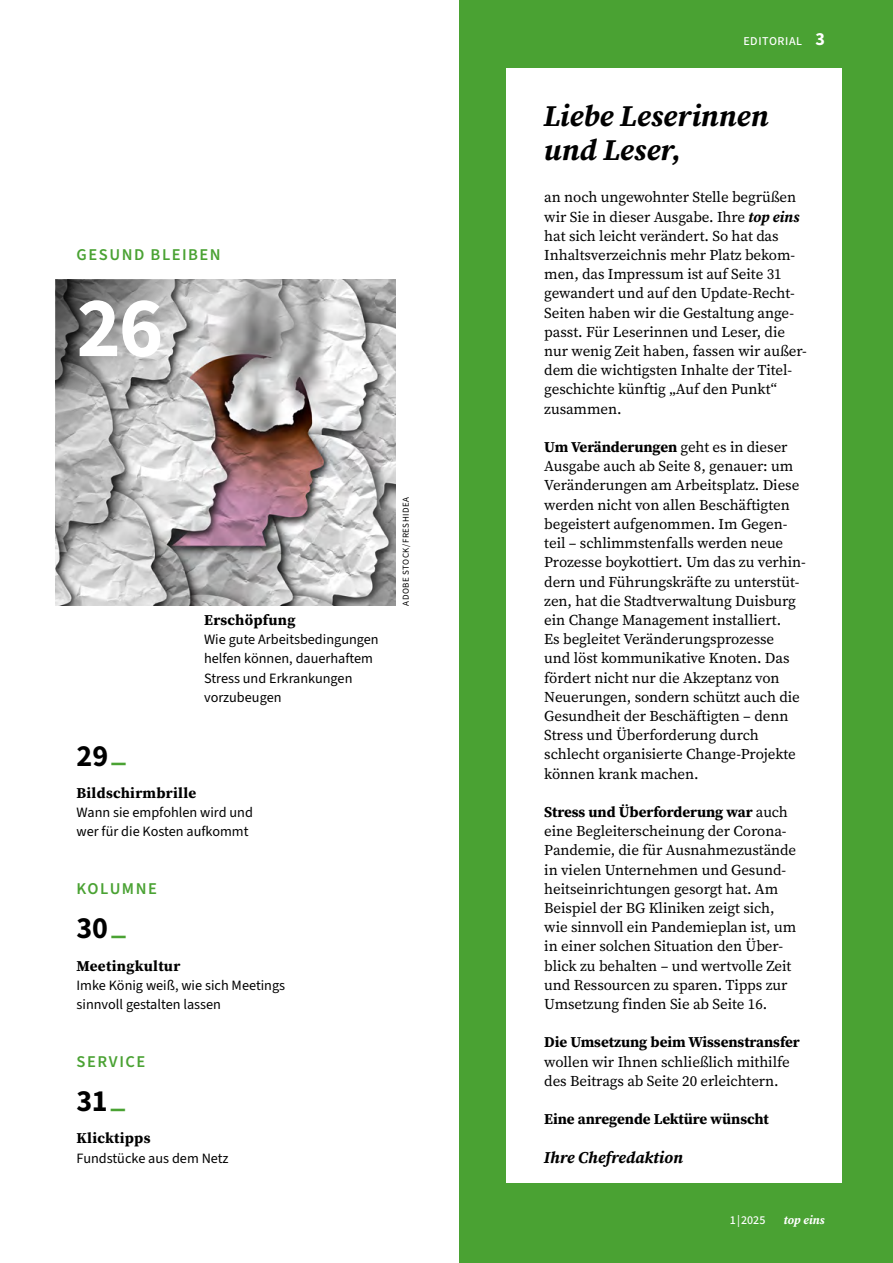
<style>
.page{position:relative;width:893px;height:1263px;background:#fff}
.page>*{position:absolute;margin:0;border:0;box-sizing:border-box;transform-origin:0 0}
.t1{font:700 84px "Source Sans 3";color:#fff}
.t2{font:italic 700 30px/34.5px "Source Serif 4";letter-spacing:-.005em;color:#000}
.t3{font:700 30px "Source Sans 3";color:#000}
.t4{font:700 30px "Source Sans 3";color:#4aa233}
.t5{font:600 16.5px "Source Sans 3";letter-spacing:.09em;color:#4aa233}
.t6{font:italic 700 16.5px "Source Serif 4";color:#000}
.t7{font:15px/19.2px "Source Serif 4";letter-spacing:-.005em;color:#000}
.t8{font:700 15px "Source Serif 4";letter-spacing:.015em;color:#000}
.t9{font:700 15px "Source Serif 4";letter-spacing:-.005em;color:#000}
.t10{font:14.25px/19.2px "Source Sans 3";color:#000}
.t11{font:500 12px "Source Sans 3";letter-spacing:.05em;color:#fff}
.t12{font:italic 700 12px "Source Serif 4";color:#fff}
.t13{font:9px "Source Sans 3";letter-spacing:.05em;color:#000}
.s1{font-weight:700;font-size:18px}
.s2{font-weight:700;font-style:italic}
.s3{font-weight:700}
</style>
<div class="page">
<div style="left:459px;top:0;width:434px;height:1263px;background:#4aa233"></div>
<div style="left:506px;top:68px;width:336px;height:1114px;background:#fff"></div>
<img style="left:55px;top:279px;width:340px;height:327px">
<svg style="left:55px;top:279px;width:228px;height:193px;background:#a8a3a2"></svg>
<p class="t5" style="left:77px;top:244px;width:146px">GESUND BLEIBEN</p>
<p class="t1" style="left:77px;top:273px;width:88px">26</p>
<p class="t8" style="left:204px;top:609px;width:93px">Erschöpfung</p>
<p class="t10" style="left:204px;top:630px;width:176px">Wie gute Arbeitsbedingungen helfen können, dauerhaftem<br>Stress und Erkrankungen vorzubeugen</p>
<p class="t3" style="left:77px;top:736px;width:33px">29</p>
<p class="t8" style="left:77px;top:782px;width:121px">Bildschirmbrille</p>
<p class="t10" style="left:77px;top:803px;width:178px">Wann sie empfohlen wird und wer für die Kosten aufkommt</p>
<h2 class="t4" style="left:111px;top:732px;width:16px">_</h2>
<p class="t5" style="left:77px;top:878px;width:82px">KOLUMNE</p>
<p class="t3" style="left:77px;top:909px;width:33px">30</p>
<p class="t8" style="left:77px;top:955px;width:105px">Meetingkultur</p>
<p class="t10" style="left:77px;top:975px;width:210px">Imke König weiß, wie sich Meetings sinnvoll gestalten lassen</p>
<h2 class="t4" style="left:111px;top:904px;width:16px">_</h2>
<p class="t5" style="left:77px;top:1050px;width:70px">SERVICE</p>
<p class="t3" style="left:77px;top:1081px;width:33px">31</p>
<p class="t8" style="left:77px;top:1128px;width:75px">Klicktipps</p>
<p class="t10" style="left:77px;top:1148px;width:154px">Fundstücke aus dem Netz</p>
<h2 class="t4" style="left:111px;top:1077px;width:16px">_</h2>
<p class="t13" style="left:400px;top:606px;width:110px;rotate:-90deg">ADOBE STOCK/FRESHIDEA</p>
<h1 class="t11" style="left:743px;top:33px;width:83px">EDITORIAL <span class="s1">3</span></h1>
<p class="t2" style="left:544px;top:98px;width:226px">Liebe Leserinnen und Leser,</p>
<p class="t7" style="left:544px;top:188px;width:264px">an noch ungewohnter Stelle begrüßen wir Sie in dieser Ausgabe. Ihre <span class="s2">top eins </span>hat sich leicht verändert. So hat das Inhaltsverzeichnis mehr Platz bekom&shy;men, das Impressum ist auf Seite 31 gewandert und auf den Update-Recht-Seiten haben wir die Gestaltung ange&shy;passt. Für Leserinnen und Leser, die nur wenig Zeit haben, fassen wir außer&shy;dem die wichtigsten Inhalte der Titel&shy;geschichte künftig „Auf den Punkt“ zusammen.</p>
<p class="t7" style="left:544px;top:437px;width:263px"><span class="s3">Um Veränderungen</span> geht es in dieser Ausgabe auch ab Seite 8, genauer: um Veränderungen am Arbeitsplatz. Diese werden nicht von allen Beschäftigten begeistert aufgenommen. Im Gegen&shy;teil – schlimmstenfalls werden neue Prozesse boykottiert. Um das zu verhin&shy;dern und Führungskräfte zu unterstüt&shy;zen, hat die Stadtverwaltung Duisburg ein Change Management installiert.<br>Es begleitet Veränderungsprozesse<br>und löst kommunikative Knoten. Das fördert nicht nur die Akzeptanz von Neuerungen, sondern schützt auch die Gesundheit der Beschäftigten – denn Stress und Überforderung durch schlecht organisierte Change-Projekte können krank machen.</p>
<p class="t7" style="left:544px;top:802px;width:253px"><span class="s3">Stress und Überforderung war</span> auch eine Begleiterscheinung der Corona-Pandemie, die für Ausnahmezustände in vielen Unternehmen und Gesund&shy;heitseinrichtungen gesorgt hat. Am Beispiel der BG Kliniken zeigt sich, wie sinnvoll ein Pandemieplan ist, um in einer solchen Situation den Über&shy;blick zu behalten – und wertvolle Zeit und Ressourcen zu sparen. Tipps zur Umsetzung finden Sie ab Seite 16.</p>
<p class="t7" style="left:544px;top:1033px;width:257px"><span class="s3">Die Umsetzung beim Wissenstransfer </span>wollen wir Ihnen schließlich mithilfe des Beitrags ab Seite 20 erleichtern.</p>
<p class="t9" style="left:544px;top:1109px;width:226px">Eine anregende Lektüre wünscht</p>
<p class="t6" style="left:544px;top:1146px;width:140px">Ihre Chefredaktion</p>
<p class="t11" style="left:730px;top:1212px;width:37px">1 | 2025</p>
<p class="t12" style="left:784px;top:1212px;width:43px">top eins</p>
</div>
